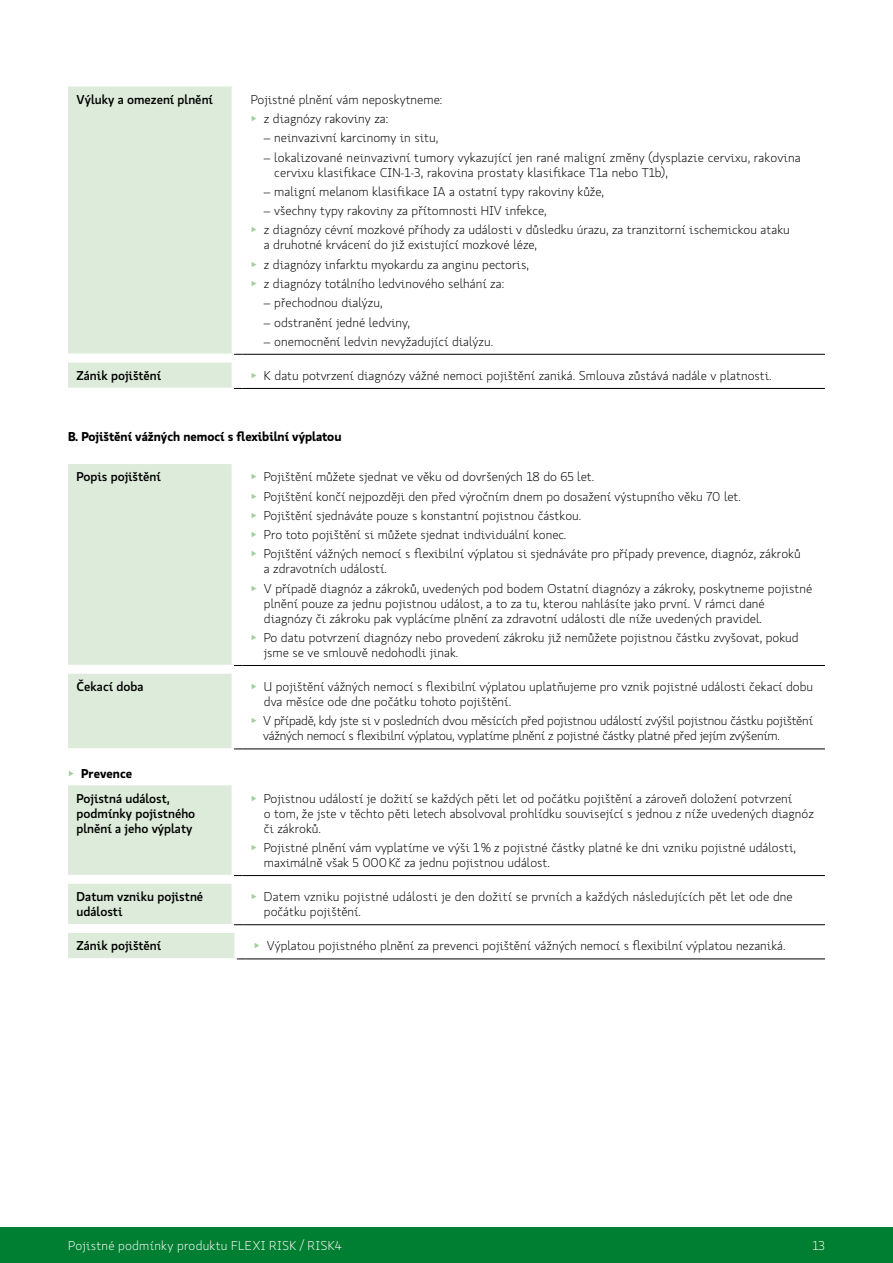
<style>
.page{position:relative;width:893px;height:1263px;background:#fff}
.page>*{position:absolute;margin:0;border:0;box-sizing:border-box;transform-origin:0 0}
.t1{font:300 12.75px/19.2px "Koop Pro";color:#000}
.t2{font:300 12.75px/15px "Koop Pro";letter-spacing:-.02em;color:#000}
.t3{font:500 12.75px/15px "Koop Pro";color:#000}
.t4{font:700 12.75px "Koop Pro";color:#000}
.t5{font:300 12.75px "Koop Pro";letter-spacing:.02em;color:#fff}
.s1{color:#a2cf9c}
.s2{font-weight:300;color:#a2cf9c}
.s3{font-weight:700}
</style>
<div class="page">
<div style="left:0;top:1227px;width:893px;height:36px;background:#007e31"></div>
<div style="left:68px;top:86px;width:166px;height:268px;background:#ddecda"></div>
<hr style="left:242px;top:354px;width:583px;height:1px;background:#000">
<hr style="left:68px;top:85px;width:168px;height:2px;background:#fff">
<hr style="left:68px;top:353px;width:166px;height:2px;background:#fff">
<hr style="left:232px;top:87px;width:4px;height:266px;background:#fff">
<div style="left:68px;top:362px;width:166px;height:26px;background:#ddecda"></div>
<hr style="left:242px;top:388px;width:583px;height:1px;background:#000">
<hr style="left:232px;top:362px;width:4px;height:26px;background:#fff">
<div style="left:68px;top:463px;width:166px;height:202px;background:#ddecda"></div>
<hr style="left:242px;top:665px;width:583px;height:1px;background:#000">
<hr style="left:68px;top:462px;width:168px;height:2px;background:#fff">
<hr style="left:232px;top:464px;width:4px;height:201px;background:#fff">
<div style="left:68px;top:673px;width:166px;height:76px;background:#ddecda"></div>
<hr style="left:242px;top:749px;width:583px;height:1px;background:#000">
<hr style="left:68px;top:672px;width:168px;height:2px;background:#fff">
<hr style="left:68px;top:748px;width:166px;height:2px;background:#fff">
<hr style="left:232px;top:674px;width:4px;height:74px;background:#fff">
<div style="left:68px;top:785px;width:166px;height:90px;background:#ddecda"></div>
<hr style="left:242px;top:875px;width:583px;height:1px;background:#000">
<hr style="left:232px;top:785px;width:4px;height:90px;background:#fff">
<div style="left:68px;top:883px;width:166px;height:42px;background:#ddecda"></div>
<hr style="left:242px;top:924px;width:583px;height:1px;background:#000">
<hr style="left:68px;top:882px;width:168px;height:2px;background:#fff">
<hr style="left:68px;top:924px;width:166px;height:1px;background:#fff">
<hr style="left:232px;top:884px;width:4px;height:40px;background:#fff">
<div style="left:68px;top:932px;width:169px;height:27px;background:#ddecda"></div>
<hr style="left:245px;top:959px;width:580px;height:1px;background:#000">
<hr style="left:68px;top:931px;width:171px;height:2px;background:#fff">
<hr style="left:68px;top:958px;width:169px;height:2px;background:#fff">
<div style="left:234px;top:933px;width:5px;height:25px;background:#fff"></div>
<p class="t3" style="left:77px;top:91px;width:138px">Výluky a omezení plnění</p>
<p class="t1" style="left:251px;top:90px;width:193px">Pojistné plnění vám neposkytneme: <span class="s1">▶</span> z diagnózy rakoviny za:</p>
<p class="t1" style="left:264px;top:128px;width:176px">– neinvazivní karcinomy in situ,</p>
<p class="t1" style="left:274px;top:150px;width:528px;line-height:15px;text-indent:-11px">– lokalizované neinvazivní tumory vykazující jen rané maligní změny (dysplazie cervixu, rakovina cervixu klasifikace CIN-1-3, rakovina prostaty klasifikace T1a nebo T1b),</p>
<p class="t1" style="left:264px;top:182px;width:342px">– maligní melanom klasifikace IA a ostatní typy rakoviny kůže,</p>
<p class="t1" style="left:251px;top:201px;width:540px;text-indent:13px">– všechny typy rakoviny za přítomnosti HIV infekce,<br><span class="s1">▶</span> z diagnózy cévní mozkové příhody za události v důsledku úrazu, za tranzitorní ischemickou ataku</p>
<p class="t1" style="left:251px;top:235px;width:288px;text-indent:13px">a druhotné krvácení do již existující mozkové léze, <span class="s1">▶</span> z diagnózy infarktu myokardu za anginu pectoris, <span class="s1">▶</span> z diagnózy totálního ledvinového selhání za:</p>
<p class="t1" style="left:264px;top:293px;width:120px">– přechodnou dialýzu,</p>
<p class="t1" style="left:264px;top:312px;width:148px">– odstranění jedné ledviny,</p>
<p class="t1" style="left:264px;top:331px;width:231px">– onemocnění ledvin nevyžadující dialýzu.</p>
<p class="t3" style="left:77px;top:367px;width:86px">Zánik pojištění</p>
<p class="t1" style="left:251px;top:366px;width:522px"><span class="s1">▶</span> K datu potvrzení diagnózy vážné nemoci pojištění zaniká. Smlouva zůstává nadále v platnosti.</p>
<p class="t4" style="left:68px;top:428px;width:275px">B. Pojištění vážných nemocí s flexibilní výplatou</p>
<p class="t3" style="left:77px;top:469px;width:86px">Popis pojištění</p>
<p class="t1" style="left:251px;top:467px;width:551px"><span class="s1">▶</span> Pojištění můžete sjednat ve věku od dovršených 18 do 65 let.<br><span class="s1">▶</span> Pojištění končí nejpozději den před výročním dnem po dosažení výstupního věku 70 let.<br><span class="s1">▶</span> Pojištění sjednáváte pouze s konstantní pojistnou částkou.<br><span class="s1">▶</span> Pro toto pojištění si můžete sjednat individuální konec.<br><span class="s1">▶</span> Pojištění vážných nemocí s flexibilní výplatou si sjednáváte pro případy prevence, diagnóz, zákroků</p>
<p class="t1" style="left:251px;top:559px;width:563px;text-indent:13px">a zdravotních událostí.<br><span class="s1">▶</span> V případě diagnóz a zákroků, uvedených pod bodem Ostatní diagnózy a zákroky, poskytneme pojistné</p>
<p class="t1" style="left:264px;top:596px;width:502px;line-height:15px">plnění pouze za jednu pojistnou událost, a to za tu, kterou nahlásíte jako první. V rámci dané diagnózy či zákroku pak vyplácíme plnění za zdravotní události dle níže uvedených pravidel.</p>
<p class="t1" style="left:264px;top:630px;width:536px;line-height:15px;text-indent:-13px"><span class="s1">▶</span> Po datu potvrzení diagnózy nebo provedení zákroku již nemůžete pojistnou částku zvyšovat, pokud jsme se ve smlouvě nedohodli jinak.</p>
<p class="t3" style="left:77px;top:679px;width:68px">Čekací doba</p>
<p class="t1" style="left:264px;top:679px;width:551px;line-height:15px;text-indent:-13px"><span class="s1">▶</span> U pojištění vážných nemocí s flexibilní výplatou uplatňujeme pro vznik pojistné události čekací dobu dva měsíce ode dne počátku tohoto pojištění.</p>
<p class="t2" style="left:263px;top:713px;width:551px;text-indent:-12px"><span class="s1">▶</span> V případě, kdy jste si v posledních dvou měsících před pojistnou událostí zvýšil pojistnou částku pojištění vážných nemocí s flexibilní výplatou, vyplatíme plnění z pojistné částky platné před jejím zvýšením.</p>
<p class="t3" style="left:77px;top:760px;width:95px;line-height:24.9px;text-indent:-9px"><span class="s2">▶</span> <span class="s3">Prevence<br></span>Pojistná událost,</p>
<p class="t3" style="left:77px;top:805px;width:120px">podmínky pojistného plnění a jeho výplaty</p>
<p class="t1" style="left:264px;top:791px;width:551px;line-height:15px;text-indent:-13px"><span class="s1">▶</span> Pojistnou událostí je dožití se každých pěti let od počátku pojištění a zároveň doložení potvrzení<br>o tom, že jste v těchto pěti letech absolvoval prohlídku související s jednou z níže uvedených diagnóz či zákroků.</p>
<p class="t1" style="left:264px;top:840px;width:534px;line-height:15px;text-indent:-13px"><span class="s1">▶</span> Pojistné plnění vám vyplatíme ve výši 1% z pojistné částky platné ke dni vzniku pojistné události, maximálně však 5 000Kč za jednu pojistnou událost.</p>
<p class="t3" style="left:77px;top:889px;width:128px">Datum vzniku pojistné události</p>
<p class="t1" style="left:264px;top:889px;width:530px;line-height:15px;text-indent:-13px"><span class="s1">▶</span> Datem vzniku pojistné události je den dožití se prvních a každých následujících pět let ode dne počátku pojištění.</p>
<p class="t3" style="left:77px;top:938px;width:86px">Zánik pojištění</p>
<p class="t1" style="left:254px;top:936px;width:533px"><span class="s1">▶</span> Výplatou pojistného plnění za prevenci pojištění vážných nemocí s flexibilní výplatou nezaniká.</p>
<p class="t5" style="left:68px;top:1237px;width:275px">Pojistné podmínky produktu FLEXI RISK / RISK4</p>
<p class="t5" style="left:812px;top:1237px;width:14px">13</p>
</div>
